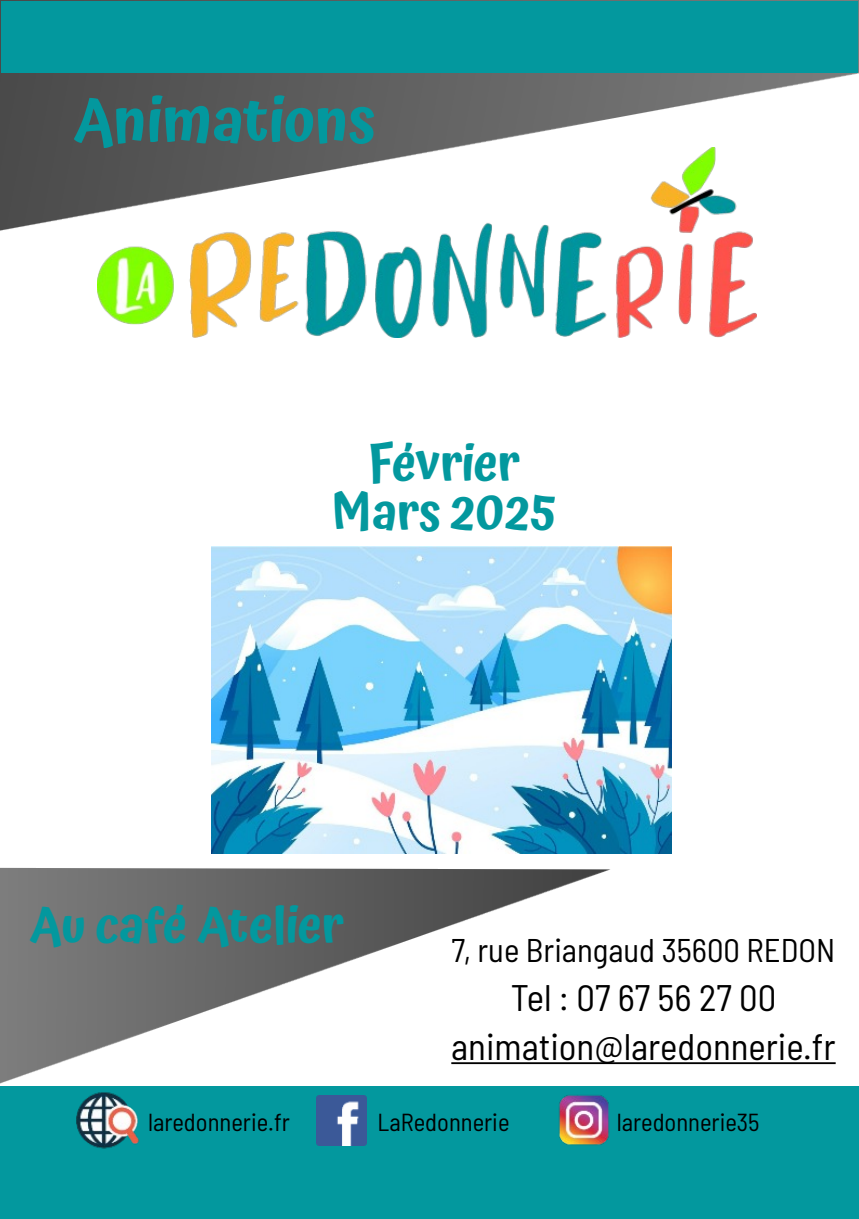
<style>
.page{position:relative;width:859px;height:1219px;background:#fff}
.page>*{position:absolute;margin:0;border:0;box-sizing:border-box;transform-origin:0 0}
.t1{font:600 61.43px "Atma";color:#03989e}
.t2{font:600 49.05px/49.1px "Atma";color:#03989e;text-align:center}
.t3{font:semi-condensed 36.9px/49.7px "Barlow";color:#000;text-align:center}
.t4{font:semi-condensed 32.85px "Barlow";color:#000}
.t5{font:semi-condensed 24.53px "Barlow";color:#000}
</style>
<div class="page">
<img style="left:0;top:0;width:859px;height:231px">
<div style="left:1px;top:1px;width:857px;height:72px;background:#03989e"></div>
<img style="left:98px;top:148px;width:658px;height:190px">
<hr style="left:451px;top:1062px;width:385px;height:2px;background:#000">
<div style="left:0;top:1086px;width:859px;height:133px;background:#03989e"></div>
<img style="left:316px;top:1097px;width:50px;height:48px">
<img style="left:76px;top:1097px;width:63px;height:52px">
<img style="left:559px;top:1097px;width:50px;height:48px">
<img style="left:0;top:867px;width:610px;height:230px">
<img style="left:212px;top:547px;width:459px;height:306px">
<h1 class="t1" style="left:74px;top:84px;width:304px">Animations</h1>
<h2 class="t2" style="left:332px;top:439px;width:226px">Février<br>M ars 2025</h2>
<h2 class="t2" style="left:30px;top:900px;width:316px">Au café Atelier</h2>
<h3 class="t4" style="left:452px;top:929px;width:385px">7, rue Briangaud 35600 REDON</h3>
<h3 class="t3" style="left:451px;top:971px;width:386px">Tel : 07 67 56 27 00 animation@laredonnerie.fr</h3>
<p class="t5" style="left:148px;top:1106px;width:143px">laredonnerie.fr</p>
<p class="t5" style="left:378px;top:1106px;width:133px">LaRedonnerie</p>
<p class="t5" style="left:617px;top:1106px;width:144px">laredonnerie35</p>
</div>
